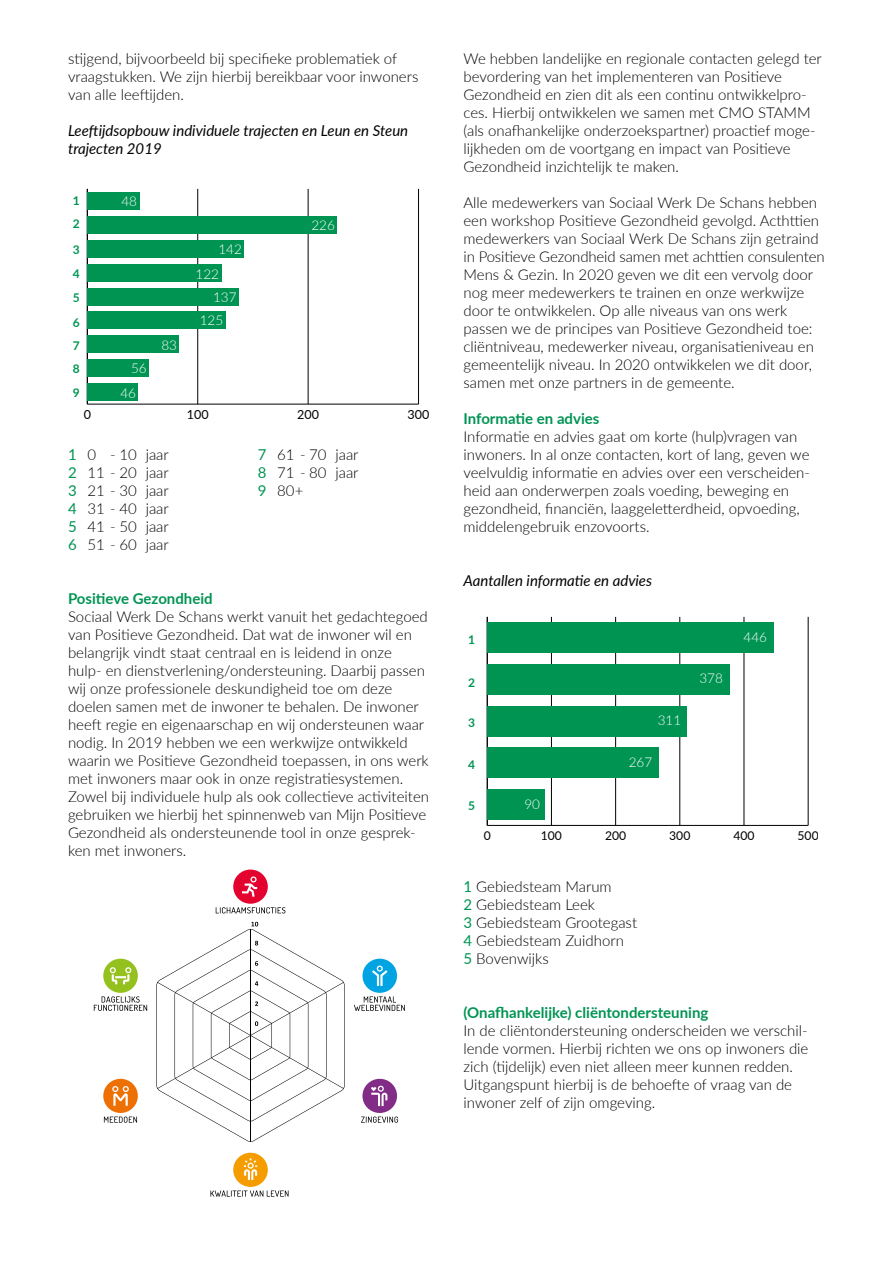
<style>
.page{position:relative;width:893px;height:1263px;background:#fff}
.page>*{position:absolute;margin:0;border:0;box-sizing:border-box;transform-origin:0 0}
.t1{font:300 15px/18px "Lato";color:#000}
.t2{font:italic 15px/18px "Lato";color:#000}
.t3{font:700 15px "Lato";color:#009453}
.t4{font:300 13.5px/25px "Lato";color:#fff}
.t5{font:12.6px "Lato";color:#000}
.t6{font:12.15px "Lato";color:#000}
.t7{font:700 12px/24.5px "Lato";color:#009453;text-align:justify}
.s1{font-weight:400;color:#009453}
</style>
<div class="page">
<svg style="left:216px;top:907px;width:69px;height:6px"></svg>
<div style="left:233px;top:869px;width:35px;height:35px;background:#e4032e;border-radius:50%"></div>
<svg style="left:242px;top:876px;width:15px;height:21px"></svg>
<svg style="left:354px;top:996px;width:51px;height:15px"></svg>
<div style="left:362px;top:959px;width:35px;height:34px;background:#00a4e2;border-radius:50%"></div>
<svg style="left:372px;top:965px;width:15px;height:21px"></svg>
<svg style="left:94px;top:996px;width:53px;height:15px"></svg>
<div style="left:103px;top:959px;width:35px;height:34px;background:#95c11f;border-radius:50%"></div>
<svg style="left:110px;top:967px;width:21px;height:17px"></svg>
<svg style="left:104px;top:1116px;width:33px;height:7px"></svg>
<div style="left:103px;top:1079px;width:35px;height:34px;background:#ed7004;border-radius:50%"></div>
<svg style="left:112px;top:1086px;width:17px;height:20px"></svg>
<svg style="left:361px;top:1116px;width:37px;height:7px"></svg>
<div style="left:362px;top:1079px;width:35px;height:34px;background:#832c87;border-radius:50%"></div>
<svg style="left:371px;top:1086px;width:16px;height:20px"></svg>
<svg style="left:210px;top:1190px;width:79px;height:7px"></svg>
<div style="left:233px;top:1153px;width:35px;height:34px;background:#f59c00;border-radius:50%"></div>
<svg style="left:244px;top:1158px;width:13px;height:22px"></svg>
<svg style="left:156px;top:922px;width:189px;height:220px"></svg>
<hr style="left:487px;top:825px;width:321px;height:1px;background:#000">
<hr style="left:551px;top:617px;width:1px;height:208px;background:#000">
<hr style="left:615px;top:617px;width:1px;height:208px;background:#000">
<hr style="left:679px;top:617px;width:1px;height:208px;background:#000">
<hr style="left:744px;top:617px;width:1px;height:208px;background:#000">
<hr style="left:808px;top:617px;width:1px;height:208px;background:#000">
<hr style="left:487px;top:617px;width:1px;height:208px;background:#000">
<div style="left:487px;top:623px;width:286px;height:30px;background:#009453"></div>
<div style="left:487px;top:664px;width:243px;height:30px;background:#009453"></div>
<div style="left:487px;top:706px;width:200px;height:30px;background:#009453"></div>
<div style="left:487px;top:748px;width:172px;height:30px;background:#009453"></div>
<div style="left:487px;top:789px;width:58px;height:30px;background:#009453"></div>
<hr style="left:87px;top:404px;width:331px;height:1px;background:#000">
<hr style="left:197px;top:189px;width:1px;height:215px;background:#000">
<hr style="left:308px;top:189px;width:1px;height:215px;background:#000">
<hr style="left:418px;top:189px;width:1px;height:215px;background:#000">
<hr style="left:87px;top:189px;width:1px;height:215px;background:#000">
<div style="left:87px;top:192px;width:53px;height:17px;background:#009453"></div>
<div style="left:87px;top:216px;width:250px;height:17px;background:#009453"></div>
<div style="left:87px;top:240px;width:157px;height:17px;background:#009453"></div>
<div style="left:87px;top:264px;width:135px;height:17px;background:#009453"></div>
<div style="left:87px;top:288px;width:152px;height:17px;background:#009453"></div>
<div style="left:87px;top:312px;width:138px;height:17px;background:#009453"></div>
<div style="left:87px;top:336px;width:92px;height:17px;background:#009453"></div>
<div style="left:87px;top:360px;width:62px;height:17px;background:#009453"></div>
<div style="left:87px;top:384px;width:51px;height:17px;background:#009453"></div>
<p class="t1" style="left:68px;top:49px;width:352px">stijgend, bijvoorbeeld bij specifieke problematiek of vraagstukken. We zijn hierbij bereikbaar voor inwoners van alle leeftijden.</p>
<p class="t2" style="left:68px;top:121px;width:342px">Leeftijdsopbouw individuele trajecten en Leun en Steun trajecten 2019</p>
<p class="t7" style="left:73px;top:189px;width:8px;line-height:23px">1<br>2</p>
<p class="t7" style="left:73px;top:236px;width:8px">3<br>4<br>5<br>6</p>
<p class="t7" style="left:73px;top:333px;width:8px;line-height:23.5px">7<br>8<br>9</p>
<p class="t4" style="left:121px;top:188px;width:17px">48</p>
<p class="t4" style="left:120px;top:355px;width:28px;text-indent:11px">56<br>46</p>
<p class="t4" style="left:161px;top:332px;width:17px">83</p>
<p class="t4" style="left:195px;top:236px;width:48px;text-indent:23px">142<br>122</p>
<p class="t4" style="left:200px;top:285px;width:38px;line-height:22.8px;text-indent:13px">137<br>125</p>
<p class="t4" style="left:311px;top:212px;width:25px">226</p>
<p class="t5" style="left:84px;top:405px;width:9px">0</p>
<p class="t5" style="left:187px;top:405px;width:23px">100</p>
<p class="t5" style="left:297px;top:405px;width:23px">200</p>
<p class="t5" style="left:408px;top:405px;width:23px">300</p>
<p class="t1" style="left:68px;top:445px;width:102px;text-align:justify"><span class="s1">1</span> 0 - 10 jaar <span class="s1">2</span> 11 - 20 jaar <span class="s1">3</span> 21 - 30 jaar <span class="s1">4</span> 31 - 40 jaar <span class="s1">5</span> 41 - 50 jaar <span class="s1">6</span> 51 - 60 jaar</p>
<p class="t1" style="left:258px;top:445px;width:102px;text-align:justify"><span class="s1">7</span> 61 - 70 jaar <span class="s1">8</span> 71 - 80 jaar <span class="s1">9</span> 80+</p>
<p class="t3" style="left:68px;top:587px;width:146px">Positieve Gezondheid</p>
<p class="t1" style="left:68px;top:607px;width:363px">Sociaal Werk De Schans werkt vanuit het gedachtegoed van Positieve Gezondheid. Dat wat de inwoner wil en belangrijk vindt staat centraal en is leidend in onze hulp- en dienstverlening/ondersteuning. Daarbij passen wij onze professionele deskundigheid toe om deze doelen samen met de inwoner te behalen. De inwoner heeft regie en eigenaarschap en wij ondersteunen waar nodig. In 2019 hebben we een werkwijze ontwikkeld waarin we Positieve Gezondheid toepassen, in ons werk met inwoners maar ook in onze registratiesystemen.<br>Zowel bij individuele hulp als ook collectieve activiteiten gebruiken we hierbij het spinnenweb van Mijn Positieve Gezondheid als ondersteunende tool in onze gesprek&shy;ken met inwoners.</p>
<p class="t1" style="left:463px;top:49px;width:360px">We hebben landelijke en regionale contacten gelegd ter bevordering van het implementeren van Positieve Gezondheid en zien dit als een continu ontwikkelpro&shy;ces. Hierbij ontwikkelen we samen met CMO STAMM (als onafhankelijke onderzoekspartner) proactief moge&shy;lijkheden om de voortgang en impact van Positieve Gezondheid inzichtelijk te maken.</p>
<p class="t1" style="left:463px;top:193px;width:363px">Alle medewerkers van Sociaal Werk De Schans hebben een workshop Positieve Gezondheid gevolgd. Acthttien medewerkers van Sociaal Werk De Schans zijn getraind in Positieve Gezondheid samen met achttien consulenten Mens &amp; Gezin. In 2020 geven we dit een vervolg door nog meer medewerkers te trainen en onze werkwijze door te ontwikkelen. Op alle niveaus van ons werk passen we de principes van Positieve Gezondheid toe: cliëntniveau, medewerker niveau, organisatieniveau en gemeentelijk niveau. In 2020 ontwikkelen we dit door, samen met onze partners in de gemeente.</p>
<p class="t3" style="left:463px;top:407px;width:137px">Informatie en advies</p>
<p class="t1" style="left:463px;top:427px;width:348px">Informatie en advies gaat om korte (hulp)vragen van inwoners. In al onze contacten, kort of lang, geven we veelvuldig informatie en advies over een verscheiden&shy;heid aan onderwerpen zoals voeding, beweging en gezondheid, financiën, laaggeletterdheid, opvoeding, middelengebruik enzovoorts.</p>
<p class="t2" style="left:463px;top:571px;width:190px">Aantallen informatie en advies</p>
<p class="t7" style="left:468px;top:627px;width:8px">1</p>
<p class="t7" style="left:468px;top:670px;width:8px">2</p>
<p class="t7" style="left:468px;top:709px;width:8px">3</p>
<p class="t7" style="left:468px;top:752px;width:8px">4</p>
<p class="t7" style="left:468px;top:793px;width:8px">5</p>
<p class="t4" style="left:524px;top:791px;width:17px">90</p>
<p class="t4" style="left:658px;top:707px;width:25px">311</p>
<p class="t4" style="left:629px;top:749px;width:25px">267</p>
<p class="t4" style="left:699px;top:665px;width:25px">378</p>
<p class="t4" style="left:744px;top:624px;width:25px">446</p>
<p class="t6" style="left:484px;top:827px;width:9px">0</p>
<p class="t6" style="left:541px;top:827px;width:23px">100</p>
<p class="t6" style="left:605px;top:827px;width:23px">200</p>
<p class="t6" style="left:669px;top:827px;width:23px">300</p>
<p class="t6" style="left:733px;top:827px;width:23px">400</p>
<p class="t6" style="left:798px;top:827px;width:23px">500</p>
<p class="t1" style="left:463px;top:877px;width:175px"><span class="s1">1</span> Gebiedsteam Marum<br><span class="s1">2</span> Gebiedsteam Leek<br><span class="s1">3</span> Gebiedsteam Grootegast<br><span class="s1">4</span> Gebiedsteam Zuidhorn<br><span class="s1">5</span> Bovenwijks</p>
<p class="t3" style="left:463px;top:1001px;width:246px">(Onafhankelijke) cliëntondersteuning</p>
<p class="t1" style="left:463px;top:1021px;width:346px">In de cliëntondersteuning onderscheiden we verschil&shy;lende vormen. Hierbij richten we ons op inwoners die zich (tijdelijk) even niet alleen meer kunnen redden.<br>Uitgangspunt hierbij is de behoefte of vraag van de inwoner zelf of zijn omgeving.</p>
</div>
